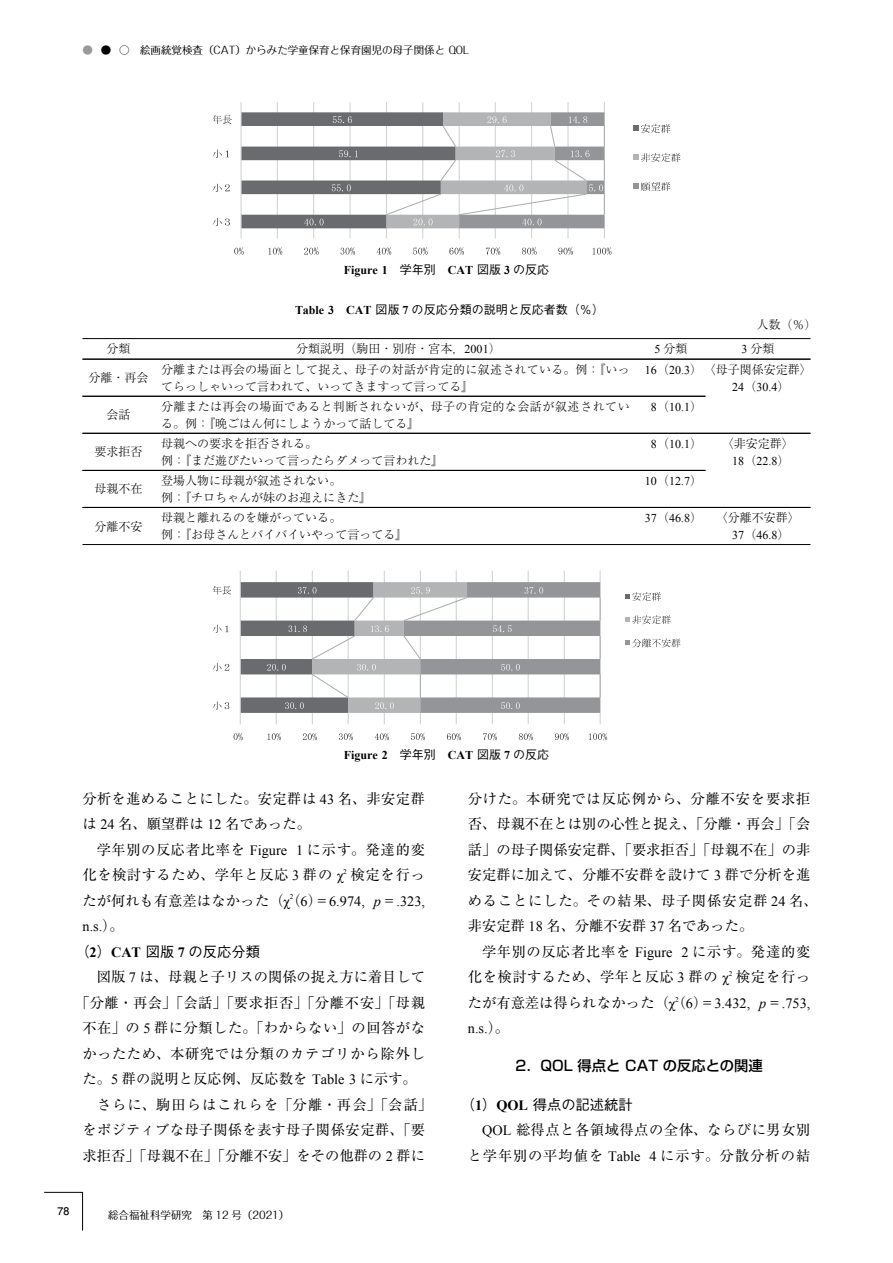
<style>
.page{position:relative;width:893px;height:1263px;background:#fff}
.page>*{position:absolute;margin:0;border:0;box-sizing:border-box;transform-origin:0 0}
.t1{font:14.25px/25.5px "Ryumin Pr 6";letter-spacing:.04em;color:#000;text-align:justify}
.t2{font:14.25px/25.5px "Ryumin Pr 6";color:#000}
.t3{font:14.25px/25.5px "Ryumin Pr 6";letter-spacing:.02em;color:#000}
.t4{font:14.25px "Ryumin Pr 6";letter-spacing:.06em;color:#000}
.t5{font:500 14.25px "Gothic BBB Pr 6";color:#000}
.t6{font:14.25px "Ryumin Pr 6";letter-spacing:.075em;color:#000}
.t7{font:500 14.25px "Shin Go Pr 6";color:#000}
.t8{font:14.25px "Times New Roman";color:#000}
.t9{font:300 12px/16.5px "Ryumin Pr 6";color:#000}
.t10{font:300 12px/16.5px "Ryumin Pr 6";letter-spacing:.025em;color:#000}
.t11{font:12px "Times New Roman";color:#000}
.t12{font:700 12px "Times New Roman";color:#000}
.t13{font:500 12px "Gothic BBB Pr 6";color:#000}
.t14{font:10.5px "Folk Pro";color:#000}
.t15{font:700 10.5px "Futo Go B101 Pr 6";color:#000}
.s1{color:#999}
.s2{font-family:"Gothic BBB Pr 6";font-weight:500}
.s3{font-family:"Times New Roman";font-weight:700}
.s4{font-family:"Times New Roman";font-weight:400}
.s5{font-family:"Ryumin Pr 6";font-weight:300}
.s6{font-family:"Times New Roman"}
.s7{font-family:"Times New Roman";font-style:italic}
.s8{font-family:"Ryumin Pr 6"}
</style>
<div class="page">
<hr style="left:277px;top:102px;width:1px;height:137px;background:#cecfd1">
<hr style="left:313px;top:102px;width:1px;height:137px;background:#cecfd1">
<hr style="left:349px;top:102px;width:1px;height:137px;background:#cecfd1">
<hr style="left:386px;top:102px;width:1px;height:137px;background:#cecfd1">
<hr style="left:422px;top:102px;width:1px;height:137px;background:#cecfd1">
<hr style="left:459px;top:102px;width:1px;height:137px;background:#cecfd1">
<hr style="left:495px;top:102px;width:1px;height:137px;background:#cecfd1">
<hr style="left:531px;top:102px;width:1px;height:137px;background:#cecfd1">
<hr style="left:567px;top:102px;width:1px;height:137px;background:#cecfd1">
<hr style="left:604px;top:102px;width:1px;height:137px;background:#cecfd1">
<hr style="left:241px;top:102px;width:1px;height:137px;background:#cecfd1">
<svg style="left:241px;top:112px;width:364px;height:116px"></svg>
<svg style="left:234px;top:247px;width:10px;height:8px"></svg>
<svg style="left:268px;top:247px;width:14px;height:8px"></svg>
<svg style="left:304px;top:247px;width:14px;height:8px"></svg>
<svg style="left:340px;top:247px;width:15px;height:8px"></svg>
<svg style="left:376px;top:247px;width:15px;height:8px"></svg>
<svg style="left:413px;top:247px;width:14px;height:8px"></svg>
<svg style="left:449px;top:247px;width:15px;height:8px"></svg>
<svg style="left:486px;top:247px;width:14px;height:8px"></svg>
<svg style="left:522px;top:247px;width:14px;height:8px"></svg>
<svg style="left:558px;top:247px;width:15px;height:8px"></svg>
<svg style="left:592px;top:247px;width:19px;height:8px"></svg>
<svg style="left:212px;top:115px;width:20px;height:9px"></svg>
<svg style="left:213px;top:150px;width:16px;height:8px"></svg>
<svg style="left:213px;top:184px;width:17px;height:8px"></svg>
<svg style="left:213px;top:218px;width:17px;height:8px"></svg>
<svg style="left:633px;top:124px;width:37px;height:9px"></svg>
<svg style="left:633px;top:153px;width:47px;height:9px"></svg>
<svg style="left:633px;top:182px;width:37px;height:9px"></svg>
<hr style="left:82px;top:544px;width:728px;height:1px;background:#000">
<hr style="left:82px;top:338px;width:728px;height:1px;background:#000">
<hr style="left:82px;top:359px;width:728px;height:1px;background:#000">
<hr style="left:82px;top:396px;width:623px;height:1px;background:#000">
<hr style="left:82px;top:433px;width:728px;height:1px;background:#000">
<hr style="left:82px;top:470px;width:623px;height:1px;background:#000">
<hr style="left:82px;top:507px;width:728px;height:1px;background:#000">
<hr style="left:276px;top:571px;width:1px;height:153px;background:#cecfd1">
<hr style="left:312px;top:571px;width:1px;height:153px;background:#cecfd1">
<hr style="left:348px;top:571px;width:1px;height:153px;background:#cecfd1">
<hr style="left:384px;top:571px;width:1px;height:153px;background:#cecfd1">
<hr style="left:420px;top:571px;width:1px;height:153px;background:#cecfd1">
<hr style="left:456px;top:571px;width:1px;height:153px;background:#cecfd1">
<hr style="left:492px;top:571px;width:1px;height:153px;background:#cecfd1">
<hr style="left:527px;top:571px;width:1px;height:153px;background:#cecfd1">
<hr style="left:564px;top:571px;width:1px;height:153px;background:#cecfd1">
<hr style="left:599px;top:571px;width:1px;height:153px;background:#cecfd1">
<hr style="left:240px;top:571px;width:1px;height:153px;background:#cecfd1">
<svg style="left:240px;top:582px;width:360px;height:131px"></svg>
<svg style="left:233px;top:733px;width:10px;height:8px"></svg>
<svg style="left:267px;top:733px;width:14px;height:8px"></svg>
<svg style="left:303px;top:733px;width:14px;height:8px"></svg>
<svg style="left:339px;top:733px;width:14px;height:8px"></svg>
<svg style="left:375px;top:733px;width:14px;height:8px"></svg>
<svg style="left:411px;top:733px;width:14px;height:8px"></svg>
<svg style="left:447px;top:733px;width:14px;height:8px"></svg>
<svg style="left:483px;top:733px;width:14px;height:8px"></svg>
<svg style="left:519px;top:733px;width:14px;height:8px"></svg>
<svg style="left:555px;top:733px;width:14px;height:8px"></svg>
<svg style="left:589px;top:733px;width:18px;height:8px"></svg>
<svg style="left:212px;top:586px;width:19px;height:9px"></svg>
<svg style="left:213px;top:625px;width:16px;height:8px"></svg>
<svg style="left:213px;top:663px;width:16px;height:8px"></svg>
<svg style="left:213px;top:702px;width:16px;height:8px"></svg>
<svg style="left:625px;top:592px;width:36px;height:9px"></svg>
<svg style="left:625px;top:615px;width:45px;height:9px"></svg>
<svg style="left:625px;top:639px;width:55px;height:9px"></svg>
<svg style="left:44px;top:1192px;width:39px;height:39px"></svg>
<p class="t14" style="left:82px;top:46px;width:388px"><span class="s1">●</span> ● ○ 絵画統覚検査（CAT）からみた学童保育と保育園児の母子関係と QOL</p>
<p class="t12" style="left:344px;top:263px;width:207px">Figure 1 <span class="s2">学年別</span> CAT <span class="s2">図版</span> 3 <span class="s2">の反応</span></p>
<p class="t13" style="left:295px;top:305px;width:310px"><span class="s3">Table 3 CAT</span> 図版 <span class="s3">7</span> の反応分類の説明と反応者数（％）</p>
<p class="t9" style="left:756px;top:318px;width:62px">人数（％）</p>
<p class="t9" style="left:106px;top:342px;width:26px">分類</p>
<p class="t9" style="left:296px;top:342px;width:206px">分類説明（駒田・別府・宮本，<span class="s4">2001</span>）</p>
<p class="t9" style="left:654px;top:342px;width:35px"><span class="s4">5</span> 分類</p>
<p class="t9" style="left:741px;top:342px;width:35px"><span class="s4">3</span> 分類</p>
<p class="t9" style="left:88px;top:371px;width:62px">分離・再会</p>
<p class="t9" style="left:161px;top:363px;width:470px">分離または再会の場面として捉え、母子の対話が肯定的に叙述されている。例：『いってらっしゃいって言われて、いってきますって言ってる』</p>
<p class="t9" style="left:645px;top:363px;width:168px"><span class="s4">16</span>（<span class="s4">20.3</span>）〈母子関係安定群〉</p>
<p class="t11" style="left:732px;top:380px;width:59px">24<span class="s5">（</span>30.4<span class="s5">）</span></p>
<p class="t9" style="left:106px;top:408px;width:26px">会話</p>
<p class="t10" style="left:161px;top:400px;width:470px">分離または再会の場面であると判断されないが、母子の肯定的な会話が叙述されている。例：『晩ごはん何にしようかって話してる』</p>
<p class="t11" style="left:651px;top:400px;width:53px">8<span class="s5">（</span>10.1<span class="s5">）</span></p>
<p class="t9" style="left:94px;top:445px;width:50px">要求拒否</p>
<p class="t9" style="left:161px;top:437px;width:284px">母親への要求を拒否される。<br>例：『まだ遊びたいって言ったらダメって言われた』</p>
<p class="t11" style="left:651px;top:437px;width:53px">8<span class="s5">（</span>10.1<span class="s5">）</span></p>
<p class="t9" style="left:721px;top:437px;width:74px">〈非安定群〉</p>
<p class="t11" style="left:732px;top:454px;width:59px">18<span class="s5">（</span>22.8<span class="s5">）</span></p>
<p class="t9" style="left:94px;top:482px;width:50px">母親不在</p>
<p class="t9" style="left:161px;top:474px;width:212px">登場人物に母親が叙述されない。<br>例：『チロちゃんが妹のお迎えにきた』</p>
<p class="t11" style="left:645px;top:475px;width:59px">10<span class="s5">（</span>12.7<span class="s5">）</span></p>
<p class="t9" style="left:94px;top:519px;width:50px">分離不安</p>
<p class="t9" style="left:161px;top:511px;width:248px">母親と離れるのを嫌がっている。<br>例：『お母さんとバイバイいやって言ってる』</p>
<p class="t9" style="left:645px;top:511px;width:156px"><span class="s4">37</span>（<span class="s4">46.8</span>） 〈分離不安群〉</p>
<p class="t11" style="left:732px;top:528px;width:59px">37<span class="s5">（</span>46.8<span class="s5">）</span></p>
<p class="t12" style="left:344px;top:749px;width:207px">Figure 2 <span class="s2">学年別</span> CAT <span class="s2">図版</span> 7 <span class="s2">の反応</span></p>
<p class="t3" style="left:82px;top:787px;width:344px">分析を進めることにした。安定群は <span class="s6">43</span> 名、非安定群は <span class="s6">24</span> 名、願望群は <span class="s6">12</span> 名であった。</p>
<p class="t1" style="left:82px;top:838px;width:344px;text-indent:14px">学年別の反応者比率を <span class="s6">Figure 1</span> に示す。発達的変化を検討するため、学年と反応 <span class="s6">3</span> 群の <span class="s6">χ</span><sup>2</sup> 検定を行ったが何れも有意差はなかった（<span class="s6">χ</span>（<sup>2</sup> <span class="s6">6</span>）＝<span class="s6">6.974,</span> <span class="s7">p</span>＝<span class="s6">.323,</span></p>
<p class="t8" style="left:82px;top:918px;width:43px">n.s.<span class="s8">）。</span></p>
<p class="t5" style="left:75px;top:946px;width:186px">（<span class="s3">2</span>）<span class="s3">CAT</span> 図版 <span class="s3">7</span> の反応分類</p>
<p class="t2" style="left:97px;top:966px;width:330px">図版 <span class="s6">7</span> は、母親と子リスの関係の捉え方に着目して</p>
<p class="t4" style="left:75px;top:997px;width:351px">「分離・再会」「会話」「要求拒否」「分離不安」「母親</p>
<p class="t1" style="left:82px;top:1017px;width:344px">不在」の <span class="s6">5</span> 群に分類した。「わからない」の回答がな</p>
<p class="t4" style="left:82px;top:1048px;width:344px">かったため、本研究では分類のカテゴリから除外し</p>
<p class="t2" style="left:82px;top:1068px;width:336px">た。<span class="s6">5</span> 群の説明と反応例、反応数を <span class="s6">Table 3</span> に示す。</p>
<p class="t6" style="left:97px;top:1099px;width:337px">さらに、駒田らはこれらを「分離・再会」「会話」</p>
<p class="t3" style="left:82px;top:1119px;width:344px">をポジティブな母子関係を表す母子関係安定群、「要</p>
<p class="t2" style="left:82px;top:1145px;width:344px">求拒否」「母親不在」「分離不安」をその他群の <span class="s6">2</span> 群に</p>
<p class="t15" style="left:58px;top:1208px;width:13px">78</p>
<p class="t14" style="left:108px;top:1211px;width:183px">総合福祉科学研究 第 12 号（2021）</p>
<p class="t2" style="left:468px;top:787px;width:351px">分けた。本研究では反応例から、分離不安を要求拒否、母親不在とは別の心性と捉え、「分離・再会」「会話」の母子関係安定群、「要求拒否」「母親不在」の非安定群に加えて、分離不安群を設けて <span class="s6">3</span> 群で分析を進めることにした。その結果、母子関係安定群 <span class="s6">24</span> 名、非安定群 <span class="s6">18</span> 名、分離不安群 <span class="s6">37</span> 名であった。</p>
<p class="t1" style="left:468px;top:941px;width:344px;text-indent:14px">学年別の反応者比率を <span class="s6">Figure 2</span> に示す。発達的変化を検討するため、学年と反応 <span class="s6">3</span> 群の <span class="s6">χ</span><sup>2</sup> 検定を行ったが有意差は得られなかった（<span class="s6">χ</span>（<sup>2</sup> <span class="s6">6</span>）＝<span class="s6">3.432,</span> <span class="s7">p</span>＝<span class="s6">.753,</span></p>
<p class="t8" style="left:468px;top:1021px;width:43px">n.s.<span class="s8">）。</span></p>
<p class="t7" style="left:515px;top:1061px;width:249px">2．QOL 得点と CAT の反応との関連</p>
<p class="t5" style="left:461px;top:1099px;width:173px">（<span class="s3">1</span>）<span class="s3">QOL</span> 得点の記述統計</p>
<p class="t1" style="left:468px;top:1119px;width:344px;text-align:right"><span class="s6">QOL</span> 総得点と各領域得点の全体、ならびに男女別と学年別の平均値を <span class="s6">Table 4</span> に示す。分散分析の結</p>
</div>
